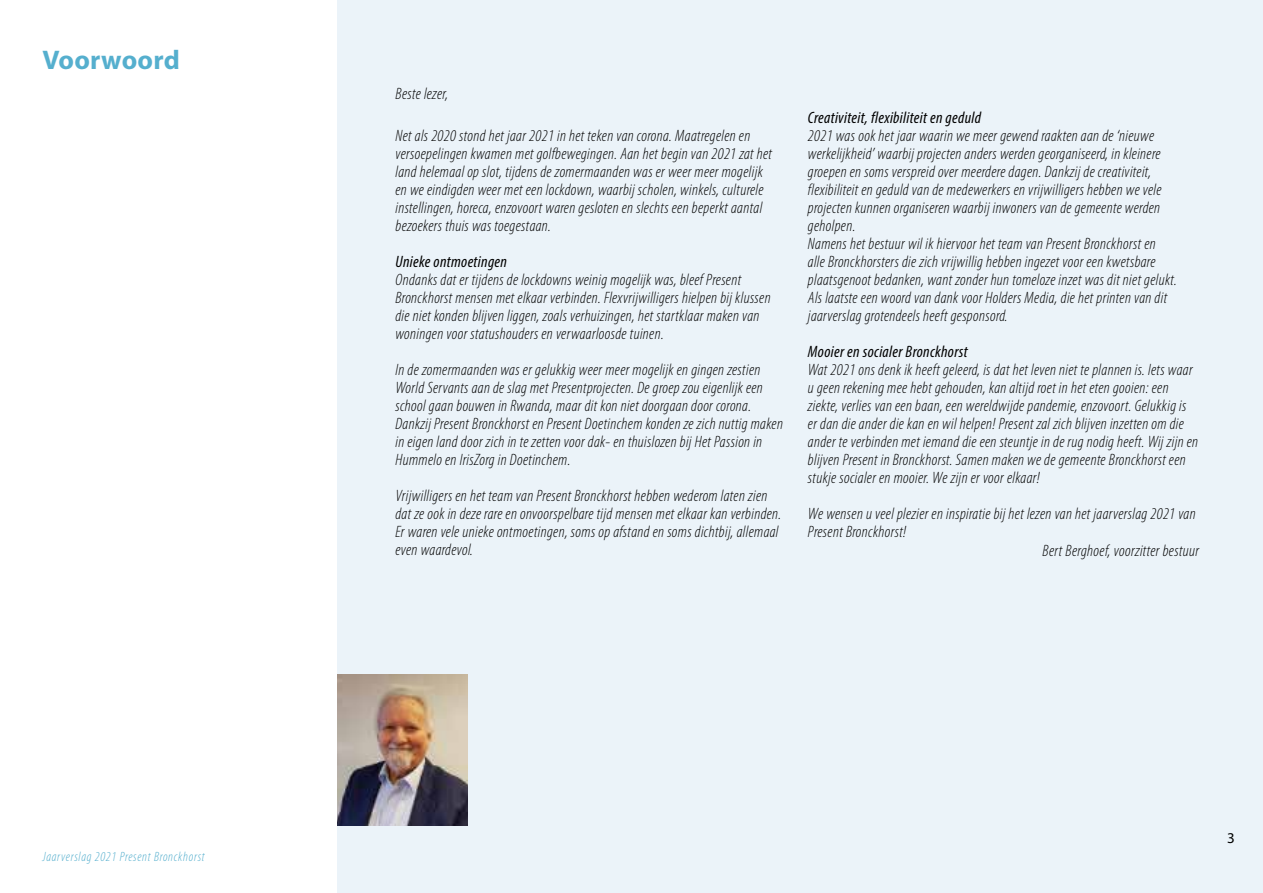
<style>
.page{position:relative;width:1263px;height:893px;background:#fff}
.page>*{position:absolute;margin:0;border:0;box-sizing:border-box;transform-origin:0 0}
.t1{font:700 27px "Myriad";letter-spacing:.01em;color:#55afce}
.t2{font:italic 300 condensed 16.5px/18px "Myriad Pro";letter-spacing:.02em;color:#000}
.t3{font:italic condensed 16.5px "Myriad Pro";letter-spacing:.02em;color:#000}
.t4{font:15px "Myriad";color:#000}
.t5{font:italic 300 condensed 13.5px "Myriad Pro";letter-spacing:.05em;color:#55afce}
</style>
<div class="page">
<div style="left:337px;top:0;width:926px;height:893px;background:#ebf3f9"></div>
<img style="left:337px;top:674px;width:131px;height:151px">
<h1 class="t1" style="left:43px;top:46px;width:139px">Voorwoord</h1>
<p class="t5" style="left:43px;top:849px;width:164px">Jaarverslag 2021 Present Bronckhorst</p>
<p class="t2" style="left:395px;top:85px;width:54px">Beste lezer,</p>
<p class="t2" style="left:395px;top:127px;width:378px">Net als 2020 stond het jaar 2021 in het teken van corona. Maatregelen en versoepelingen kwamen met golfbewegingen. Aan het begin van 2021 zat het land helemaal op slot, tijdens de zomermaanden was er weer meer mogelijk en we eindigden weer met een lockdown, waarbij scholen, winkels, culturele instellingen, horeca, enzovoort waren gesloten en slechts een beperkt aantal bezoekers thuis was toegestaan.</p>
<p class="t3" style="left:395px;top:252px;width:113px">Unieke ontmoetingen</p>
<p class="t2" style="left:395px;top:271px;width:377px">Ondanks dat er tijdens de lockdowns weinig mogelijk was, bleef Present Bronckhorst mensen met elkaar verbinden. Flexvrijwilligers hielpen bij klussen die niet konden blijven liggen, zoals verhuizingen, het startklaar maken van woningen voor statushouders en verwaarloosde tuinen.</p>
<p class="t2" style="left:395px;top:361px;width:389px">In de zomermaanden was er gelukkig weer meer mogelijk en gingen zestien World Servants aan de slag met Presentprojecten. De groep zou eigenlijk een school gaan bouwen in Rwanda, maar dit kon niet doorgaan door corona.<br>Dankzij Present Bronckhorst en Present Doetinchem konden ze zich nuttig maken in eigen land door zich in te zetten voor dak- en thuislozen bij Het Passion in Hummelo en IrisZorg in Doetinchem.</p>
<p class="t2" style="left:395px;top:487px;width:387px">Vrijwilligers en het team van Present Bronckhorst hebben wederom laten zien dat ze ook in deze rare en onvoorspelbare tijd mensen met elkaar kan verbinden.<br>Er waren vele unieke ontmoetingen, soms op afstand en soms dichtbij, allemaal even waardevol.</p>
<p class="t3" style="left:808px;top:108px;width:175px">Creativiteit, flexibiliteit en geduld</p>
<p class="t2" style="left:808px;top:127px;width:371px">2021 was ook het jaar waarin we meer gewend raakten aan de ‘nieuwe werkelijkheid’ waarbij projecten anders werden georganiseerd, in kleinere groepen en soms verspreid over meerdere dagen. Dankzij de creativiteit, flexibiliteit en geduld van de medewerkers en vrijwilligers hebben we vele projecten kunnen organiseren waarbij inwoners van de gemeente werden geholpen.<br>Namens het bestuur wil ik hiervoor het team van Present Bronckhorst en<br>alle Bronckhorsters die zich vrijwillig hebben ingezet voor een kwetsbare plaatsgenoot bedanken, want zonder hun tomeloze inzet was dit niet gelukt.<br>Als laatste een woord van dank voor Holders Media, die het printen van dit jaarverslag grotendeels heeft gesponsord.</p>
<p class="t3" style="left:808px;top:342px;width:161px">Mooier en socialer Bronckhorst</p>
<p class="t2" style="left:808px;top:361px;width:392px">Wat 2021 ons denk ik heeft geleerd, is dat het leven niet te plannen is. Iets waar u geen rekening mee hebt gehouden, kan altijd roet in het eten gooien: een ziekte, verlies van een baan, een wereldwijde pandemie, enzovoort. Gelukkig is er dan die ander die kan en wil helpen! Present zal zich blijven inzetten om die ander te verbinden met iemand die een steuntje in de rug nodig heeft. Wij zijn en blijven Present in Bronckhorst. Samen maken we de gemeente Bronckhorst een stukje socialer en mooier. We zijn er voor elkaar!</p>
<p class="t2" style="left:808px;top:505px;width:389px">We wensen u veel plezier en inspiratie bij het lezen van het jaarverslag 2021 van</p>
<p class="t2" style="left:808px;top:523px;width:100px">Present Bronckhorst!</p>
<p class="t2" style="left:1042px;top:542px;width:158px">Bert Berghoef, voorzitter bestuur</p>
<p class="t4" style="left:1227px;top:831px;width:9px">3</p>
</div>
